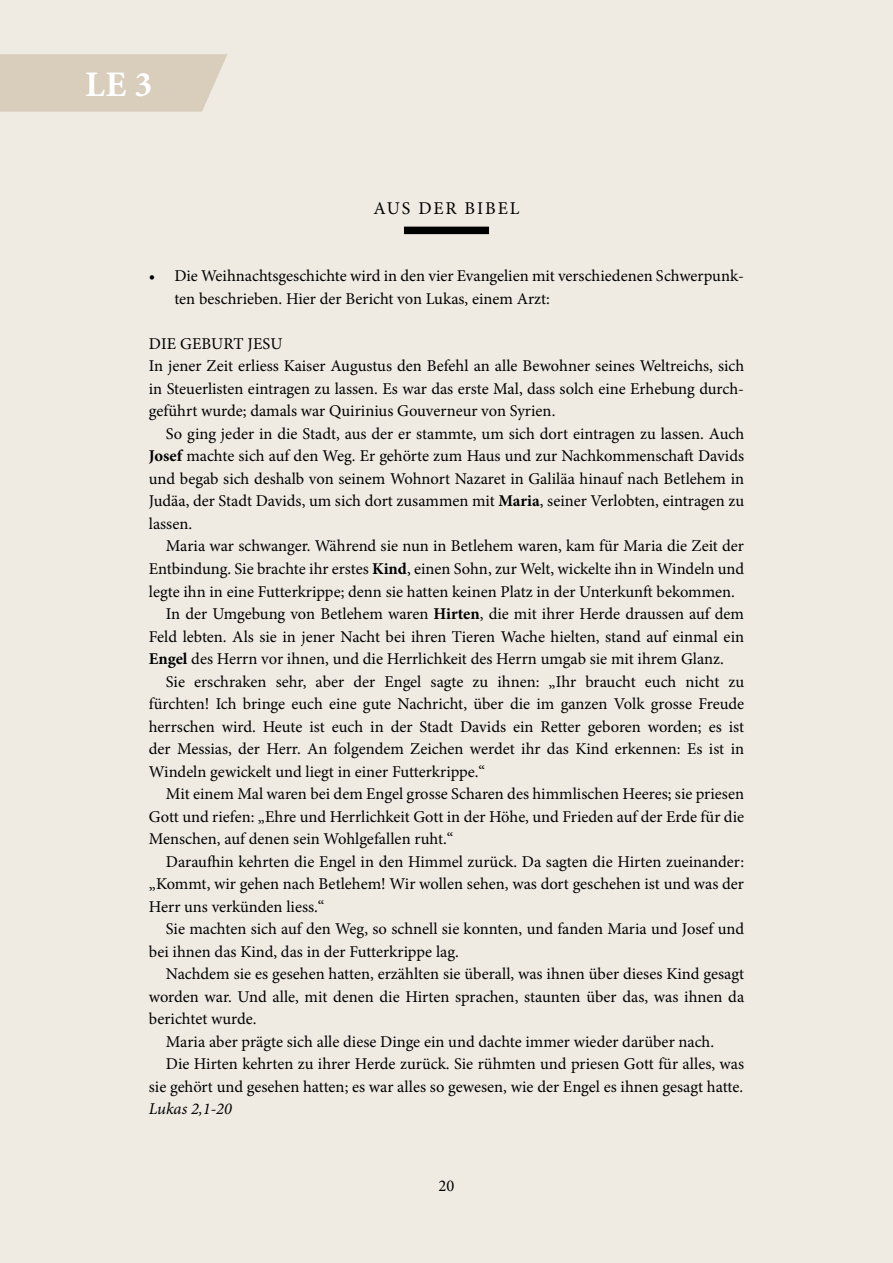
<style>
.page{position:relative;width:893px;height:1263px;background:#efebe3}
.page>*{position:absolute;margin:0;border:0;box-sizing:border-box;transform-origin:0 0}
.t1{font:700 36px "Minion Pro";color:#fff}
.t2{font:18px "Minion Pro";letter-spacing:.11em;color:#000}
.t3{font:16.5px/22.5px "Minion Pro";color:#000}
.t4{font:italic 16.5px "Minion Pro";letter-spacing:-.005em;color:#000}
.s1{font-weight:700}
</style>
<div class="page">
<svg style="left:0;top:54px;width:227px;height:58px;background:#dacebe"></svg>
<div style="left:404px;top:227px;width:85px;height:7px;background:#000"></div>
<h1 class="t1" style="left:85px;top:59px;width:69px">LE 3</h1>
<p class="t2" style="left:373px;top:196px;width:148px">AUS DER BIBEL</p>
<p class="t3" style="left:174px;top:265px;width:571px;text-indent:-26px">• Die Weihnachtsgeschichte wird in den vier Evangelien mit verschiedenen Schwerpunk&shy;ten beschrieben. Hier der Bericht von Lukas, einem Arzt:</p>
<p class="t3" style="left:149px;top:332px;width:597px">DIE GEBURT JESU<br>In jener Zeit erliess Kaiser Augustus den Befehl an alle Bewohner seines Weltreichs, sich in Steuerlisten eintragen zu lassen. Es war das erste Mal, dass solch eine Erhebung durch&shy;geführt wurde; damals war Quirinius Gouverneur von Syrien.</p>
<p class="t3" style="left:149px;top:422px;width:597px;text-align:justify;text-indent:17px">So ging jeder in die Stadt, aus der er stammte, um sich dort eintragen zu lassen. Auch <span class="s1">Josef</span> machte sich auf den Weg. Er gehörte zum Haus und zur Nachkommenschaft Davids und begab sich deshalb von seinem Wohnort Nazaret in Galiläa hinauf nach Betlehem in Judäa, der Stadt Davids, um sich dort zusammen mit <span class="s1">Maria</span>, seiner Verlobten, eintragen zu lassen.</p>
<p class="t3" style="left:166px;top:535px;width:580px">Maria war schwanger. Während sie nun in Betlehem waren, kam für Maria die Zeit der</p>
<p class="t3" style="left:149px;top:557px;width:597px">Entbindung. Sie brachte ihr erstes <span class="s1">Kind</span>, einen Sohn, zur Welt, wickelte ihn in Windeln und</p>
<p class="t3" style="left:149px;top:580px;width:588px">legte ihn in eine Futterkrippe; denn sie hatten keinen Platz in der Unterkunft bekommen.</p>
<p class="t3" style="left:166px;top:602px;width:580px">In der Umgebung von Betlehem waren <span class="s1">Hirten</span>, die mit ihrer Herde draussen auf dem</p>
<p class="t3" style="left:149px;top:625px;width:597px">Feld lebten. Als sie in jener Nacht bei ihren Tieren Wache hielten, stand auf einmal ein</p>
<p class="t3" style="left:149px;top:648px;width:576px"><span class="s1">Engel</span> des Herrn vor ihnen, und die Herrlichkeit des Herrn umgab sie mit ihrem Glanz.</p>
<p class="t3" style="left:166px;top:670px;width:580px">Sie erschraken sehr, aber der Engel sagte zu ihnen: „Ihr braucht euch nicht zu</p>
<p class="t3" style="left:149px;top:693px;width:597px">fürchten! Ich bringe euch eine gute Nachricht, über die im ganzen Volk grosse Freude</p>
<p class="t3" style="left:149px;top:715px;width:597px">herrschen wird. Heute ist euch in der Stadt Davids ein Retter geboren worden; es ist</p>
<p class="t3" style="left:149px;top:738px;width:597px">der Messias, der Herr. An folgendem Zeichen werdet ihr das Kind erkennen: Es ist in</p>
<p class="t3" style="left:149px;top:760px;width:338px">Windeln gewickelt und liegt in einer Futterkrippe.“</p>
<p class="t3" style="left:166px;top:783px;width:580px">Mit einem Mal waren bei dem Engel grosse Scharen des himmlischen Heeres; sie priesen</p>
<p class="t3" style="left:149px;top:805px;width:597px">Gott und riefen: „Ehre und Herrlichkeit Gott in der Höhe, und Frieden auf der Erde für die</p>
<p class="t3" style="left:149px;top:828px;width:306px">Menschen, auf denen sein Wohlgefallen ruht.“</p>
<p class="t3" style="left:166px;top:850px;width:580px">Daraufhin kehrten die Engel in den Himmel zurück. Da sagten die Hirten zueinander:</p>
<p class="t3" style="left:149px;top:873px;width:597px">„Kommt, wir gehen nach Betlehem! Wir wollen sehen, was dort geschehen ist und was der</p>
<p class="t3" style="left:149px;top:895px;width:177px">Herr uns verkünden liess.“</p>
<p class="t3" style="left:166px;top:918px;width:580px">Sie machten sich auf den Weg, so schnell sie konnten, und fanden Maria und Josef und</p>
<p class="t3" style="left:149px;top:940px;width:312px">bei ihnen das Kind, das in der Futterkrippe lag.</p>
<p class="t3" style="left:166px;top:963px;width:580px">Nachdem sie es gesehen hatten, erzählten sie überall, was ihnen über dieses Kind gesagt</p>
<p class="t3" style="left:149px;top:985px;width:597px">worden war. Und alle, mit denen die Hirten sprachen, staunten über das, was ihnen da</p>
<p class="t3" style="left:149px;top:1008px;width:109px">berichtet wurde.</p>
<p class="t3" style="left:166px;top:1030px;width:550px">Maria aber prägte sich alle diese Dinge ein und dachte immer wieder darüber nach.</p>
<p class="t3" style="left:166px;top:1053px;width:580px">Die Hirten kehrten zu ihrer Herde zurück. Sie rühmten und priesen Gott für alles, was</p>
<p class="t3" style="left:149px;top:1075px;width:596px">sie gehört und gesehen hatten; es war alles so gewesen, wie der Engel es ihnen gesagt hatte.</p>
<p class="t4" style="left:149px;top:1098px;width:85px">Lukas 2,1-20</p>
<p class="t3" style="left:438px;top:1174px;width:18px">20</p>
</div>
